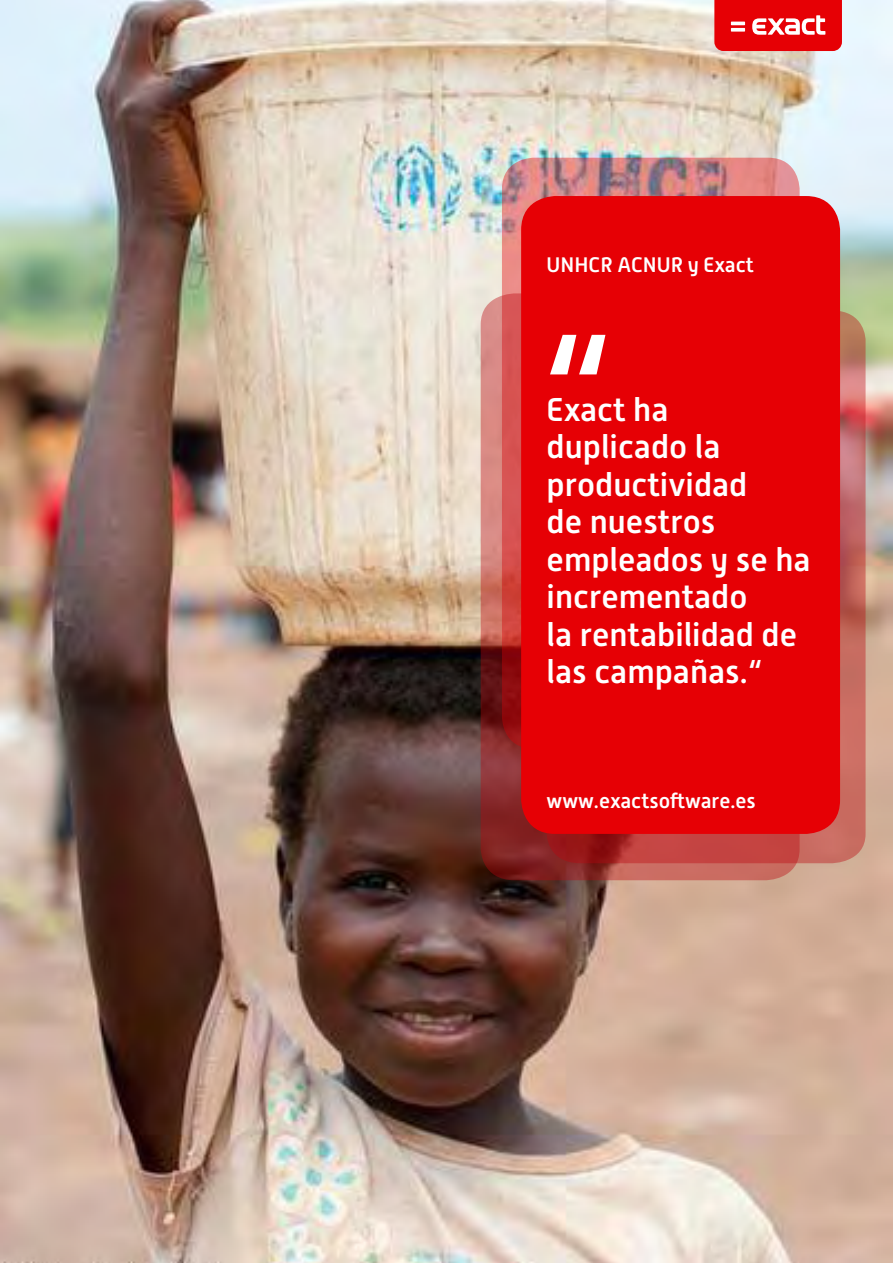
<style>
.page{position:relative;width:893px;height:1263px;background:#fff}
.page>*{position:absolute;margin:0;border:0;box-sizing:border-box;transform-origin:0 0}
.t1{font:500 165px "Alwyn New";color:#fff}
.t2{font:500 33px/37.5px "Alwyn New";color:#fff}
.t3{font:500 21px "Alwyn New";color:#fff}
</style>
<div class="page">
<img style="left:0;top:0;width:893px;height:1263px">
<svg style="left:714px;top:0;width:128px;height:51px;background:#e92125"></svg>
<svg style="left:502px;top:158px;width:298px;height:591px;background:#c98285"></svg>
<svg style="left:481px;top:293px;width:319px;height:587px;background:#b14c49"></svg>
<svg style="left:547px;top:310px;width:318px;height:553px;background:#bf5a54"></svg>
<div style="left:521px;top:196px;width:319px;height:638px;background:#e60005;border-radius:34px"></div>
<p class="t3" style="left:547px;top:252px;width:209px">UNHCR ACNUR y Exact</p>
<h1 class="t1" style="left:540px;top:299px;width:74px">“</h1>
<p class="t2" style="left:547px;top:390px;width:265px">Exact ha duplicado la productividad<br>de nuestros empleados y se ha incrementado<br>la rentabilidad de las campañas.“</p>
<p class="t3" style="left:547px;top:789px;width:211px">www.exactsoftware.es</p>
</div>
